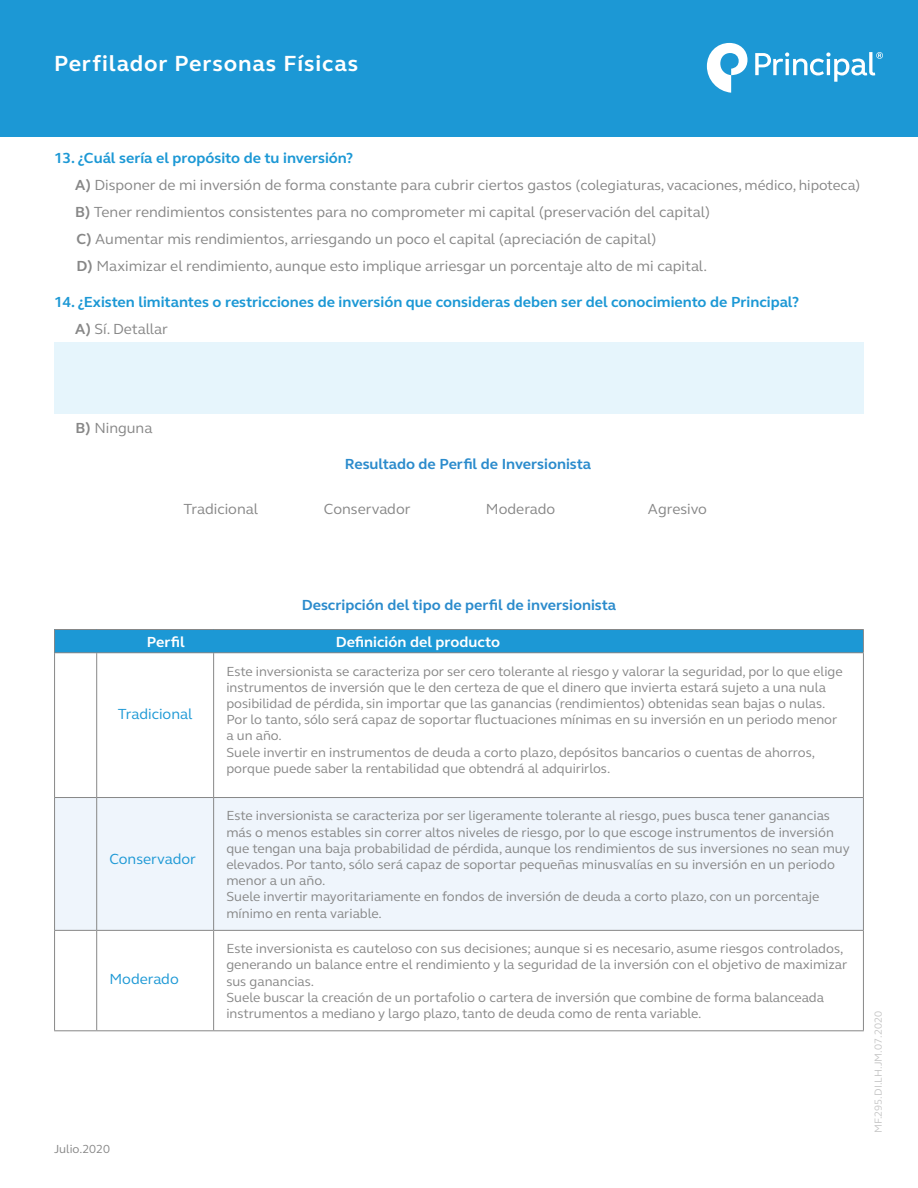
<style>
.page{position:relative;width:918px;height:1188px;background:#fff}
.page>*{position:absolute;margin:0;border:0;box-sizing:border-box;transform-origin:0 0}
.t1{font:700 22.5px "FS Elliot Pro";letter-spacing:.04em;color:#fff}
.t2{font:15px/27px "FS Elliot Pro";color:#878787}
.t3{font:700 15px/27px "FS Elliot Pro";color:#1c98d5}
.t4{font:700 15px "FS Elliot Pro";color:#2b8bcc}
.t5{font:15px "FS Elliot Pro";color:#1c98d5}
.t6{font:700 15px "FS Elliot Pro";color:#fff}
.t7{font:13.5px/16.2px "FS Elliot Pro";color:#878787}
.t8{font:12px "FS Elliot Pro";color:#878787}
.t9{font:10.5px "FS Elliot Pro";color:#c6c6c6}
.s1{font-weight:700;color:#1c98d5}
.s2{font-weight:700}
.s3{font-size:14.55px}
.s4{color:#878787}
.s5{font-weight:400;color:#878787}
</style>
<div class="page">
<div style="left:0;top:0;width:918px;height:136px;background:#1c98d5"></div>
<svg style="left:707px;top:43px;width:40px;height:50px"></svg>
<svg style="left:755px;top:52px;width:128px;height:30px"></svg>
<div style="left:55px;top:630px;width:808px;height:23px;background:#1c98d5"></div>
<div style="left:55px;top:798px;width:808px;height:132px;background:#eff5fc"></div>
<hr style="left:54px;top:629px;width:43px;height:1px;background:#878787">
<svg style="left:54px;top:630px;width:1px;height:22px"></svg>
<hr style="left:97px;top:629px;width:117px;height:1px;background:#878787">
<hr style="left:214px;top:629px;width:650px;height:1px;background:#878787">
<svg style="left:863px;top:630px;width:1px;height:22px"></svg>
<hr style="left:54px;top:652px;width:43px;height:1px;background:#878787">
<hr style="left:97px;top:652px;width:117px;height:1px;background:#878787">
<hr style="left:214px;top:652px;width:650px;height:1px;background:#878787">
<hr style="left:863px;top:653px;width:1px;height:144px;background:#878787">
<hr style="left:54px;top:798px;width:1px;height:132px;background:#878787">
<hr style="left:96px;top:798px;width:1px;height:132px;background:#878787">
<hr style="left:214px;top:797px;width:650px;height:1px;background:#878787">
<hr style="left:213px;top:798px;width:1px;height:132px;background:#878787">
<hr style="left:863px;top:798px;width:1px;height:132px;background:#878787">
<hr style="left:54px;top:930px;width:43px;height:1px;background:#878787">
<hr style="left:54px;top:931px;width:1px;height:99px;background:#878787">
<hr style="left:97px;top:930px;width:117px;height:1px;background:#878787">
<hr style="left:96px;top:931px;width:1px;height:99px;background:#878787">
<hr style="left:214px;top:930px;width:650px;height:1px;background:#878787">
<hr style="left:213px;top:931px;width:1px;height:99px;background:#878787">
<hr style="left:863px;top:931px;width:1px;height:99px;background:#878787">
<hr style="left:54px;top:653px;width:1px;height:144px;background:#878787">
<hr style="left:96px;top:653px;width:1px;height:144px;background:#878787">
<hr style="left:213px;top:653px;width:1px;height:144px;background:#878787">
<hr style="left:54px;top:797px;width:43px;height:1px;background:#878787">
<hr style="left:97px;top:797px;width:117px;height:1px;background:#878787">
<hr style="left:54px;top:1030px;width:43px;height:1px;background:#878787">
<hr style="left:97px;top:1030px;width:117px;height:1px;background:#878787">
<hr style="left:214px;top:1030px;width:650px;height:1px;background:#878787">
<div style="left:54px;top:342px;width:810px;height:72px;background:#e6f5fc"></div>
<h1 class="t1" style="left:54px;top:48px;width:306px">Perfilador Personas Físicas</h1>
<p class="t2" style="left:75px;top:144px;width:787px;text-indent:-21px"><span class="s1">13. ¿Cuál sería el propósito de tu inversión?<br></span><span class="s2">A)</span> Disponer de mi inversión de forma constante para cubrir ciertos gastos <span class="s3">(colegiaturas, vacaciones, médico, hipoteca)<br></span><span class="s2">B)</span> Tener rendimientos consistentes para no comprometer mi capital (preservación del capital)<br><span class="s2">C)</span> Aumentar mis rendimientos, arriesgando un poco el capital (apreciación de capital)<br><span class="s2">D)</span> Maximizar el rendimiento, aunque esto implique arriesgar un porcentaje alto de mi capital.</p>
<p class="t3" style="left:75px;top:288px;width:726px;text-indent:-21px">14. ¿Existen limitantes o restricciones de inversión que consideras deben ser del conocimiento de Principal?<br><span class="s4">A)</span> <span class="s5">Sí. Detallar</span></p>
<p class="t2" style="left:76px;top:414px;width:78px"><span class="s2">B)</span> Ninguna</p>
<p class="t4" style="left:345px;top:454px;width:248px">Resultado de Perfil de Inversionista</p>
<p class="t2" style="left:184px;top:495px;width:76px">Tradicional</p>
<p class="t2" style="left:324px;top:495px;width:88px">Conservador</p>
<p class="t2" style="left:486px;top:495px;width:71px">Moderado</p>
<p class="t2" style="left:648px;top:495px;width:61px">Agresivo</p>
<p class="t4" style="left:302px;top:595px;width:316px">Descripción del tipo de perfil de inversionista</p>
<p class="t6" style="left:147px;top:632px;width:39px">Perfil</p>
<p class="t6" style="left:336px;top:632px;width:166px">Definición del producto</p>
<p class="t5" style="left:118px;top:704px;width:76px">Tradicional</p>
<p class="t5" style="left:109px;top:849px;width:88px">Conservador</p>
<p class="t5" style="left:109px;top:969px;width:71px">Moderado</p>
<p class="t7" style="left:226px;top:663px;width:618px">Este inversionista se caracteriza por ser cero tolerante al riesgo y valorar la seguridad, por lo que elige instrumentos de inversión que le den certeza de que el dinero que invierta estará sujeto a una nula posibilidad de pérdida, sin importar que las ganancias (rendimientos) obtenidas sean bajas o nulas.<br>Por lo tanto, sólo será capaz de soportar fluctuaciones mínimas en su inversión en un periodo menor a un año.<br>Suele invertir en instrumentos de deuda a corto plazo, depósitos bancarios o cuentas de ahorros, porque puede saber la rentabilidad que obtendrá al adquirirlos.</p>
<p class="t7" style="left:226px;top:807px;width:625px">Este inversionista se caracteriza por ser ligeramente tolerante al riesgo, pues busca tener ganancias más o menos estables sin correr altos niveles de riesgo, por lo que escoge instrumentos de inversión que tengan una baja probabilidad de pérdida, aunque los rendimientos de sus inversiones no sean muy elevados. Por tanto, sólo será capaz de soportar pequeñas minusvalías en su inversión en un periodo menor a un año.<br>Suele invertir mayoritariamente en fondos de inversión de deuda a corto plazo, con un porcentaje mínimo en renta variable.</p>
<p class="t7" style="left:226px;top:940px;width:622px">Este inversionista es cauteloso con sus decisiones; aunque si es necesario, asume riesgos controlados, generando un balance entre el rendimiento y la seguridad de la inversión con el objetivo de maximizar sus ganancias.<br>Suele buscar la creación de un portafolio o cartera de inversión que combine de forma balanceada instrumentos a mediano y largo plazo, tanto de deuda como de renta variable.</p>
<p class="t8" style="left:54px;top:1140px;width:58px">Julio.2020</p>
<p class="t9" style="left:871px;top:1133px;width:124px;rotate:-90deg">MF.295.DI.LH.JM.07.2020</p>
</div>
